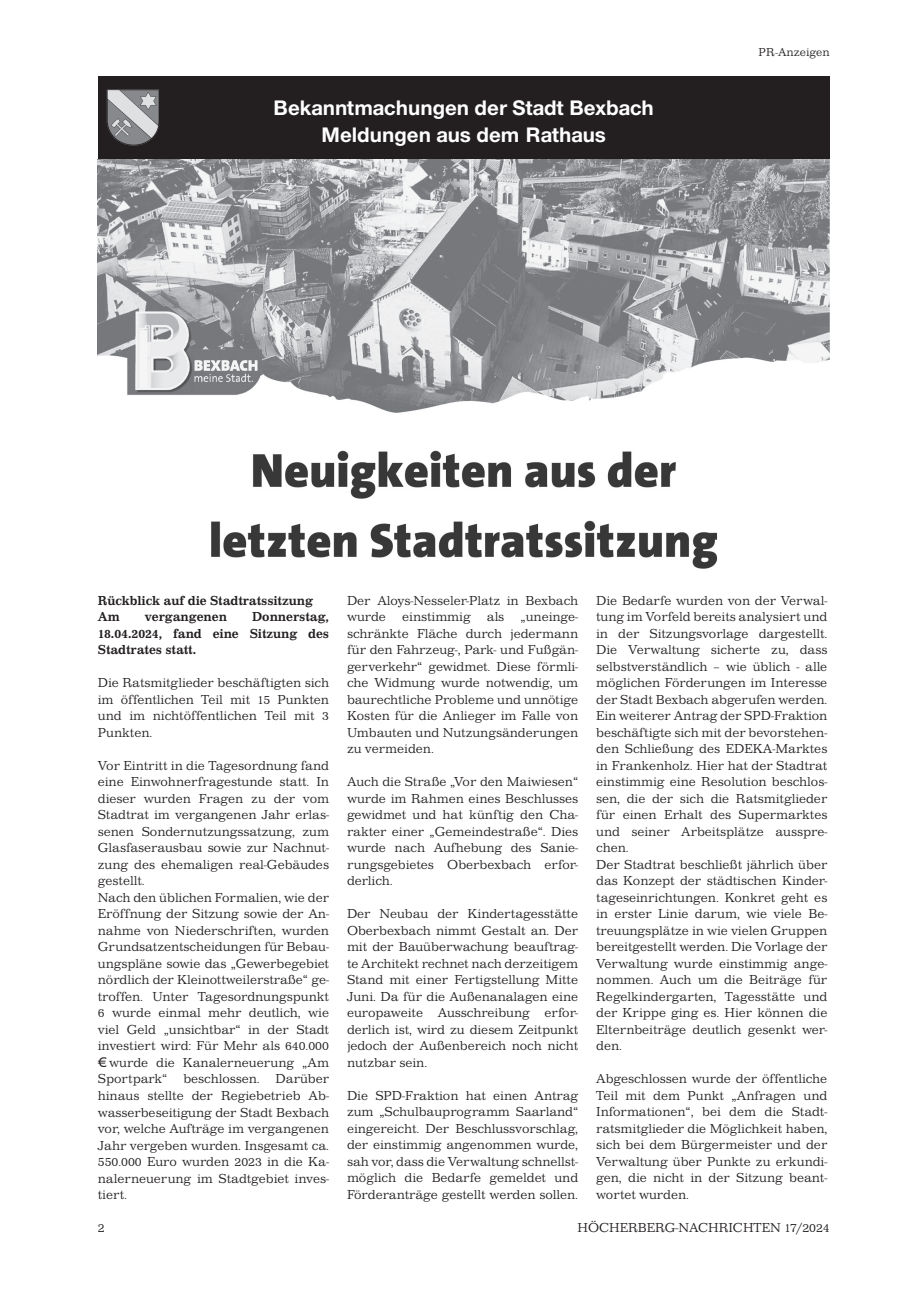
<style>
.page{position:relative;width:919px;height:1289px;background:#fff}
.page>*{position:absolute;margin:0;border:0;box-sizing:border-box;transform-origin:0 0}
.t1{font:700 21.75px/27px "Nimbus Sans Novus T";color:#fff;text-align:center}
.t2{font:300 13.5px/16.5px "Impressum T";color:#231f20;text-align:justify}
.t3{font:500 13.5px/16.5px "Impressum T";color:#231f20}
.t4{font:300 12px "Impressum T";color:#231f20}
</style>
<div class="page">
<div style="left:98px;top:76px;width:731px;height:83px;background:#231f20"></div>
<img style="left:107px;top:90px;width:52px;height:55px">
<img style="left:98px;top:159px;width:731px;height:410px">
<h1 class="t1" style="left:273px;top:94px;width:382px">Bekanntmachungen der Stadt Bexbach<br>Meldungen aus dem Rathaus</h1>
<p class="t4" style="left:758px;top:45px;width:73px">PR-Anzeigen</p>
<p class="t3" style="left:98px;top:592px;width:216px">Rückblick auf die Stadtratssitzung<br>Am</p>
<p class="t3" style="left:98px;top:608px;width:233px;text-align:justify;text-indent:154px">Donnerstag, 18.04.2024, fand eine Sitzung des Stadtrates statt.</p>
<p class="t2" style="left:98px;top:674px;width:233px">Die Ratsmitglieder beschäftigten sich im öffentlichen Teil mit 15 Punkten und im nichtöffentlichen Teil mit 3<br>Punkten.</p>
<p class="t2" style="left:98px;top:757px;width:233px;text-align:left">Vor Eintritt in die Tagesordnung fand eine Einwohnerfragestunde statt. In dieser wurden Fragen zu der vom Stadtrat im vergangenen Jahr erlas&shy;senen Sondernutzungssatzung, zum Glasfaserausbau sowie zur Nachnut&shy;zung des ehemaligen real-Gebäudes gestellt.<br>Nach den üblichen Formalien, wie der Eröffnung der Sitzung sowie der An&shy;nahme von Niederschriften, wurden Grundsatzentscheidungen für Bebau&shy;ungspläne sowie das „Gewerbegebiet nördlich der Kleinottweilerstraße“ ge&shy;troffen. Unter Tagesordnungspunkt 6 wurde einmal mehr deutlich, wie viel Geld „unsichtbar“ in der Stadt investiert wird: Für Mehr als 640.000 € wurde die Kanalerneuerung „Am Sportpark“ beschlossen. Darüber hinaus stellte der Regiebetrieb Ab&shy;wasserbeseitigung der Stadt Bexbach vor, welche Aufträge im vergangenen Jahr vergeben wurden. Insgesamt ca.<br>550.000 Euro wurden 2023 in die Ka&shy;nalerneuerung im Stadtgebiet inves&shy;tiert.</p>
<p class="t3" style="left:145px;top:608px;width:84px">vergangenen</p>
<p class="t2" style="left:347px;top:591px;width:233px">Der Aloys-Nesseler-Platz in Bexbach wurde einstimmig als „uneinge&shy;schränkte Fläche durch jedermann für den Fahrzeug-, Park- und Fußgän&shy;gerverkehr“ gewidmet. Diese förmli&shy;che Widmung wurde notwendig, um baurechtliche Probleme und unnötige Kosten für die Anlieger im Falle von Umbauten und Nutzungsänderungen zu vermeiden.</p>
<p class="t2" style="left:347px;top:773px;width:233px">Auch die Straße „Vor den Maiwiesen“ wurde im Rahmen eines Beschlusses gewidmet und hat künftig den Cha&shy;rakter einer „Gemeindestraße“. Dies wurde nach Aufhebung des Sanie&shy;rungsgebietes Oberbexbach erfor&shy;derlich.</p>
<p class="t2" style="left:347px;top:905px;width:233px">Der Neubau der Kindertagesstätte Oberbexbach nimmt Gestalt an. Der mit der Bauüberwachung beauftrag&shy;te Architekt rechnet nach derzeitigem Stand mit einer Fertigstellung Mitte Juni. Da für die Außenanalagen eine europaweite Ausschreibung erfor&shy;derlich ist, wird zu diesem Zeitpunkt jedoch der Außenbereich noch nicht nutzbar sein.</p>
<p class="t2" style="left:347px;top:1086px;width:233px">Die SPD-Fraktion hat einen Antrag zum „Schulbauprogramm Saarland“ eingereicht. Der Beschlussvorschlag, der einstimmig angenommen wurde, sah vor, dass die Verwaltung schnellst&shy;möglich die Bedarfe gemeldet und Förderanträge gestellt werden sollen.</p>
<p class="t2" style="left:596px;top:591px;width:233px;text-align:left">Die Bedarfe wurden von der Verwal&shy;tung im Vorfeld bereits analysiert und in der Sitzungsvorlage dargestellt.<br>Die Verwaltung sicherte zu, dass selbstverständlich – wie üblich - alle möglichen Förderungen im Interesse der Stadt Bexbach abgerufen werden.<br>Ein weiterer Antrag der SPD-Fraktion beschäftigte sich mit der bevorstehen&shy;den Schließung des EDEKA-Marktes in Frankenholz. Hier hat der Stadtrat einstimmig eine Resolution beschlos&shy;sen, die der sich die Ratsmitglieder für einen Erhalt des Supermarktes und seiner Arbeitsplätze ausspre&shy;chen.<br>Der Stadtrat beschließt jährlich über das Konzept der städtischen Kinder&shy;tageseinrichtungen. Konkret geht es in erster Linie darum, wie viele Be&shy;treuungsplätze in wie vielen Gruppen bereitgestellt werden. Die Vorlage der Verwaltung wurde einstimmig ange&shy;nommen. Auch um die Beiträge für Regelkindergarten, Tagesstätte und der Krippe ging es. Hier können die Elternbeiträge deutlich gesenkt wer&shy;den.</p>
<p class="t2" style="left:596px;top:1070px;width:233px">Abgeschlossen wurde der öffentliche Teil mit dem Punkt „Anfragen und Informationen“, bei dem die Stadt&shy;ratsmitglieder die Möglichkeit haben, sich bei dem Bürgermeister und der Verwaltung über Punkte zu erkundi&shy;gen, die nicht in der Sitzung beant&shy;wortet wurden.</p>
<p class="t2" style="left:98px;top:1218px;width:8px">2</p>
<p class="t2" style="left:577px;top:1218px;width:253px">HÖCHERBERG-NACHRICHTEN 17/2024</p>
</div>
